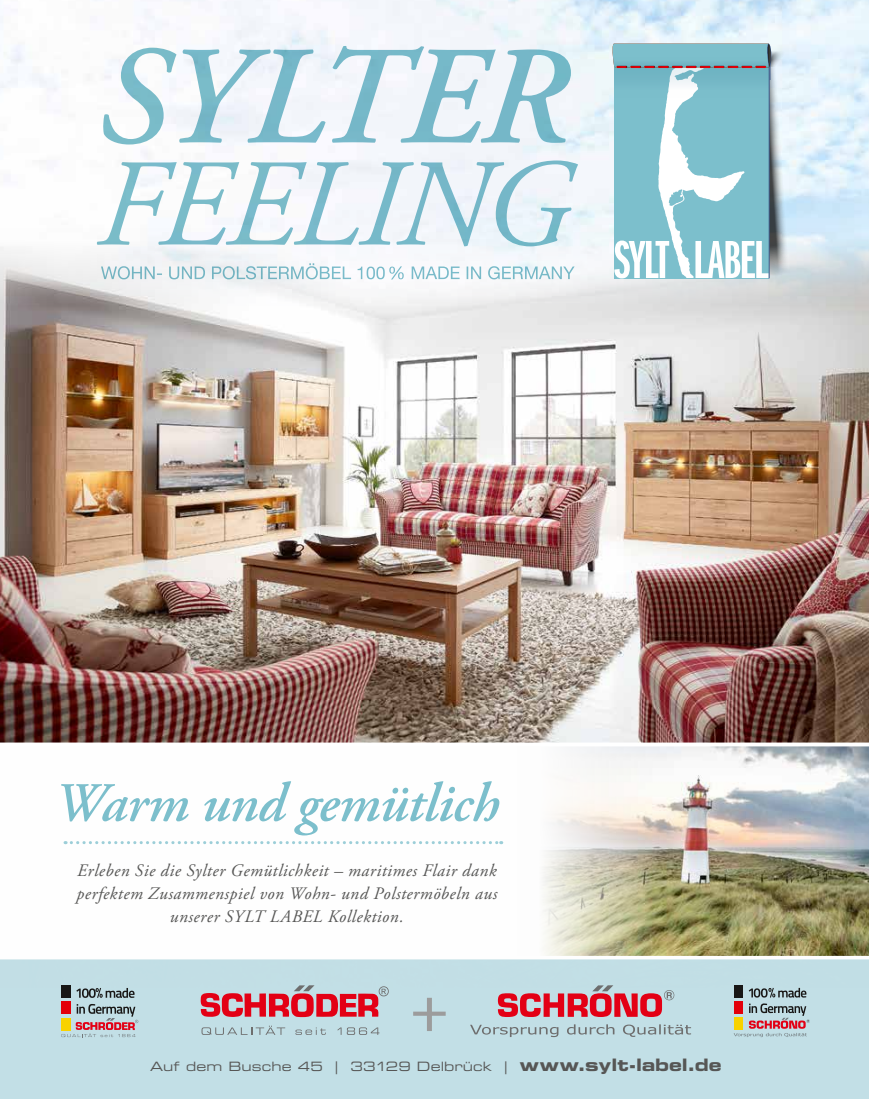
<style>
.page{position:relative;width:869px;height:1099px;background:#fff}
.page>*{position:absolute;margin:0;border:0;box-sizing:border-box;transform-origin:0 0}
.t1{font:italic 600 55.12px "Adobe Garamond Pro";letter-spacing:-.01em;color:#7cbfcc}
.t2{font:italic 17.5px/23.2px "Adobe Garamond Pro";letter-spacing:.03em;color:#565655;text-align:center}
.t3{font:12.88px "Eurostile LT Std Ex 2";letter-spacing:.005em;color:#565655}
.s1{font-family:"Eurostile LT Std Bold Ex 2";font-size:17.12px}
</style>
<div class="page">
<div style="left:0;top:987px;width:868px;height:111px;background:#c2dfe6"></div>
<img style="left:0;top:0;width:868px;height:987px">
<img style="left:0;top:224px;width:868px;height:522px">
<svg style="left:65px;top:841px;width:436px;height:3px"></svg>
<div style="left:61px;top:985px;width:9px;height:12px;background:#181716"></div>
<div style="left:61px;top:1001px;width:9px;height:13px;background:#e3000a"></div>
<svg style="left:76px;top:987px;width:58px;height:10px"></svg>
<svg style="left:61px;top:1003px;width:77px;height:34px;background:#b9a7a4"></svg>
<div style="left:733px;top:985px;width:9px;height:12px;background:#181716"></div>
<div style="left:733px;top:1001px;width:9px;height:12px;background:#e3000a"></div>
<svg style="left:733px;top:1003px;width:76px;height:34px;background:#b8a8a6"></svg>
<svg style="left:748px;top:987px;width:58px;height:10px"></svg>
<svg style="left:497px;top:985px;width:177px;height:31px;background:#ce7b88"></svg>
<svg style="left:470px;top:1024px;width:220px;height:13px;background:#afc6cb"></svg>
<svg style="left:413px;top:997px;width:32px;height:34px"></svg>
<svg style="left:200px;top:985px;width:188px;height:32px;background:#cf7885"></svg>
<svg style="left:201px;top:1025px;width:84px;height:9px"></svg>
<svg style="left:295px;top:1027px;width:30px;height:7px"></svg>
<svg style="left:337px;top:1027px;width:42px;height:7px"></svg>
<svg style="left:611px;top:44px;width:177px;height:234px"></svg>
<svg style="left:101px;top:263px;width:473px;height:16px"></svg>
<svg style="left:97px;top:160px;width:481px;height:86px;fill:#f2f5fa"></svg>
<svg style="left:102px;top:46px;width:468px;height:98px;fill:#f2f5fa"></svg>
<p class="t1" style="left:54px;top:771px;width:446px">Warm und gemütlich</p>
<p class="t2" style="left:76px;top:858px;width:422px">Erleben Sie die Sylter Gemütlichkeit – maritimes Flair dank perfektem Zusammenspiel von Wohn- und Polstermöbeln aus unserer SYLT LABEL Kollektion.</p>
<p class="t3" style="left:150px;top:1057px;width:573px">Auf dem Busche 45 | 33129 Delbrück | <span class="s1">www.sylt-label.de</span></p>
</div>
